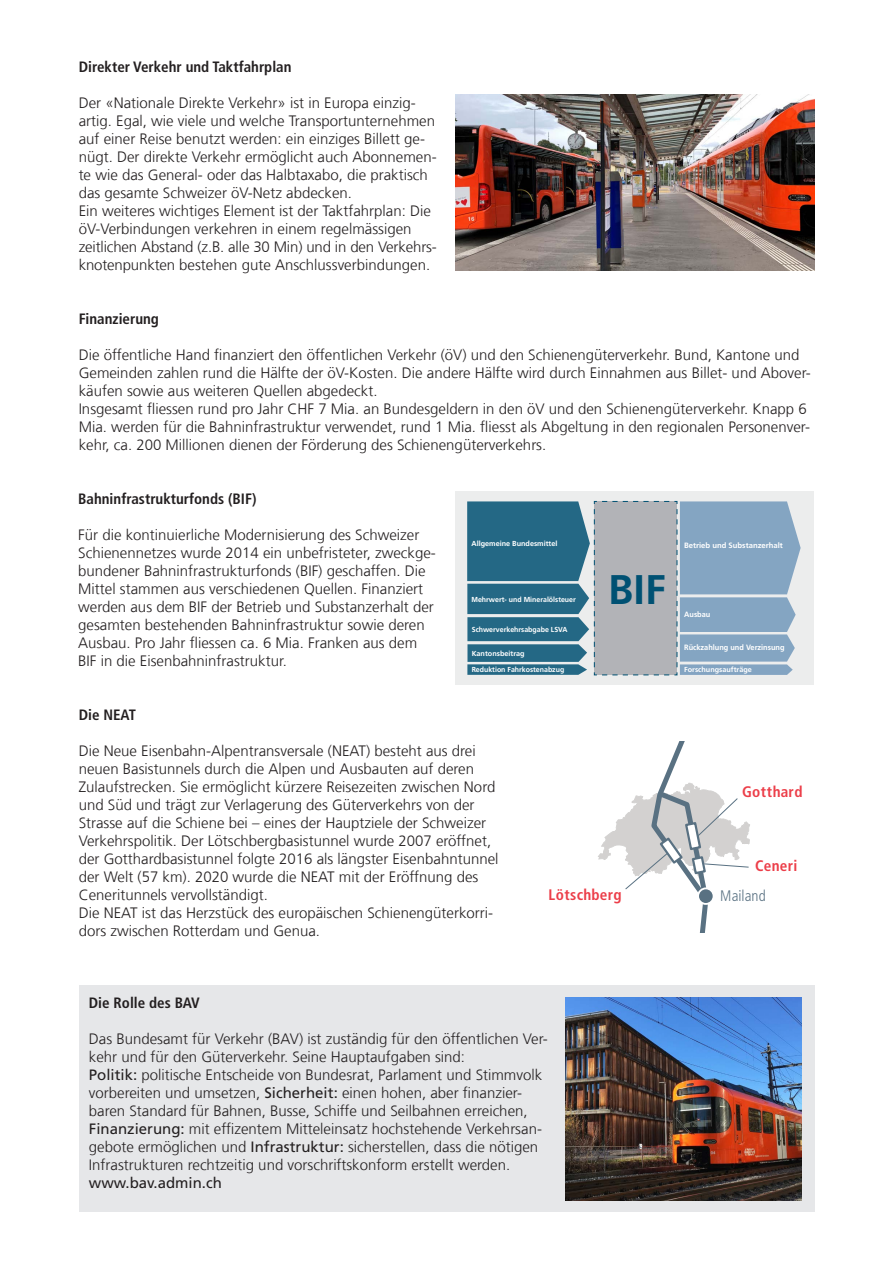
<style>
.page{position:relative;width:893px;height:1263px;background:#fff}
.page>*{position:absolute;margin:0;border:0;box-sizing:border-box;transform-origin:0 0}
.t1{font:700 41.4px "Frutiger LT Com";color:#005173}
.t2{font:700 condensed 15.3px "Frutiger LT Std";letter-spacing:.02em;color:#ec3e49}
.t3{font:300 condensed 15.3px "Frutiger LT Std";letter-spacing:.005em;color:#597182}
.t4{font:300 15px/18px "Frutiger LT Com";color:#231f20}
.t5{font:700 condensed 15px "Frutiger LT Std";color:#231f20}
.t6{font:15px "Frutiger LT Com";color:#231f20}
.t7{font:700 7.65px "Frutiger LT Com";color:#fff;scale:.96 1}
.t8{font:700 7.65px "Frutiger LT Com";color:#fff}
.t9{font:700 7.2px "Frutiger LT Com";color:#fff}
.s1{font-weight:400}
</style>
<div class="page">
<div style="left:79px;top:985px;width:735px;height:226px;background:#e6e7e9"></div>
<div style="left:455px;top:491px;width:359px;height:193px;background:#eceded"></div>
<svg style="left:467px;top:501px;width:334px;height:175px;background:#7b9cb0"></svg>
<img style="left:566px;top:997px;width:235px;height:203px">
<img style="left:455px;top:95px;width:359px;height:175px">
<svg style="left:598px;top:741px;width:152px;height:192px"></svg>
<p class="t5" style="left:79px;top:58px;width:214px">Direkter Verkehr und Taktfahrplan</p>
<p class="t4" style="left:79px;top:94px;width:360px">Der «Nationale Direkte Verkehr» ist in Europa einzig&shy;artig. Egal, wie viele und welche Transportunternehmen auf einer Reise benutzt werden: ein einziges Billett ge&shy;nügt. Der direkte Verkehr ermöglicht auch Abonnemen&shy;te wie das General- oder das Halbtaxabo, die praktisch das gesamte Schweizer öV-Netz abdecken.<br>Ein weiteres wichtiges Element ist der Taktfahrplan: Die öV-Verbindungen verkehren in einem regelmässigen zeitlichen Abstand (z.B. alle 30 Min) und in den Verkehrs&shy;knotenpunkten bestehen gute Anschlussverbindungen.</p>
<p class="t5" style="left:79px;top:310px;width:82px">Finanzierung</p>
<p class="t4" style="left:79px;top:346px;width:734px">Die öffentliche Hand finanziert den öffentlichen Verkehr (öV) und den Schienengüterverkehr. Bund, Kantone und Gemeinden zahlen rund die Hälfte der öV-Kosten. Die andere Hälfte wird durch Einnahmen aus Billet- und Abover&shy;käufen sowie aus weiteren Quellen abgedeckt.<br>Insgesamt fliessen rund pro Jahr CHF 7 Mia. an Bundesgeldern in den öV und den Schienengüterverkehr. Knapp 6<br>Mia. werden für die Bahninfrastruktur verwendet, rund 1 Mia. fliesst als Abgeltung in den regionalen Personenver&shy;kehr, ca. 200 Millionen dienen der Förderung des Schienengüterverkehrs.</p>
<p class="t5" style="left:78px;top:490px;width:180px">Bahninfrastrukturfonds (BIF)</p>
<p class="t4" style="left:78px;top:526px;width:359px">Für die kontinuierliche Modernisierung des Schweizer Schienennetzes wurde 2014 ein unbefristeter, zweckge&shy;bundener Bahninfrastrukturfonds (BIF) geschaffen. Die Mittel stammen aus verschiedenen Quellen. Finanziert werden aus dem BIF der Betrieb und Substanzerhalt der gesamten bestehenden Bahninfrastruktur sowie deren Ausbau. Pro Jahr fliessen ca. 6 Mia. Franken aus dem BIF in die Eisenbahninfrastruktur.</p>
<p class="t9" style="left:471px;top:539px;width:87px">Allgemeine Bundesmittel</p>
<p class="t8" style="left:684px;top:541px;width:100px">Betrieb und Substanzerhalt</p>
<p class="t9" style="left:471px;top:595px;width:106px">Mehrwert- und Mineralölsteuer</p>
<p class="t9" style="left:472px;top:625px;width:97px">Schwerverkehrsabgabe LSVA</p>
<p class="t9" style="left:472px;top:649px;width:54px">Kantonsbeitrag</p>
<p class="t9" style="left:472px;top:665px;width:94px">Reduktion Fahrkostenabzug</p>
<h1 class="t1" style="left:608px;top:566px;width:59px">BIF</h1>
<p class="t7" style="left:684px;top:609px;width:29px">Ausbau</p>
<p class="t7" style="left:684px;top:643px;width:106px">Rückzahlung und Verzinsung</p>
<p class="t9" style="left:684px;top:665px;width:69px">Forschungsaufträge</p>
<p class="t5" style="left:79px;top:706px;width:59px">Die NEAT</p>
<p class="t4" style="left:79px;top:742px;width:421px">Die Neue Eisenbahn-Alpentransversale (NEAT) besteht aus drei neuen Basistunnels durch die Alpen und Ausbauten auf deren Zulaufstrecken. Sie ermöglicht kürzere Reisezeiten zwischen Nord und Süd und trägt zur Verlagerung des Güterverkehrs von der Strasse auf die Schiene bei – eines der Hauptziele der Schweizer Verkehrspolitik. Der Lötschbergbasistunnel wurde 2007 eröffnet, der Gotthardbasistunnel folgte 2016 als längster Eisenbahntunnel der Welt (57 km). 2020 wurde die NEAT mit der Eröffnung des Ceneritunnels vervollständigt.<br>Die NEAT ist das Herzstück des europäischen Schienengüterkorri&shy;dors zwischen Rotterdam und Genua.</p>
<p class="t2" style="left:742px;top:782px;width:62px">Gotthard</p>
<p class="t2" style="left:755px;top:857px;width:44px">Ceneri</p>
<p class="t2" style="left:548px;top:885px;width:75px">Lötschberg</p>
<p class="t3" style="left:720px;top:887px;width:47px">Mailand</p>
<p class="t5" style="left:89px;top:994px;width:112px">Die Rolle des BAV</p>
<p class="t4" style="left:89px;top:1030px;width:461px">Das Bundesamt für Verkehr (BAV) ist zuständig für den öffentlichen Ver&shy;kehr und für den Güterverkehr. Seine Hauptaufgaben sind:<br><span class="s1">Politik:</span> politische Entscheide von Bundesrat, Parlament und Stimmvolk vorbereiten und umsetzen, <span class="s1">Sicherheit:</span> einen hohen, aber finanzier&shy;baren Standard für Bahnen, Busse, Schiffe und Seilbahnen erreichen, <span class="s1">Finanzierung:</span> mit effizentem Mitteleinsatz hochstehende Verkehrsan&shy;gebote ermöglichen und <span class="s1">Infrastruktur:</span> sicherstellen, dass die nötigen Infrastrukturen rechtzeitig und vorschriftskonform erstellt werden.</p>
<p class="t6" style="left:89px;top:1174px;width:135px">www.bav.admin.ch</p>
</div>
